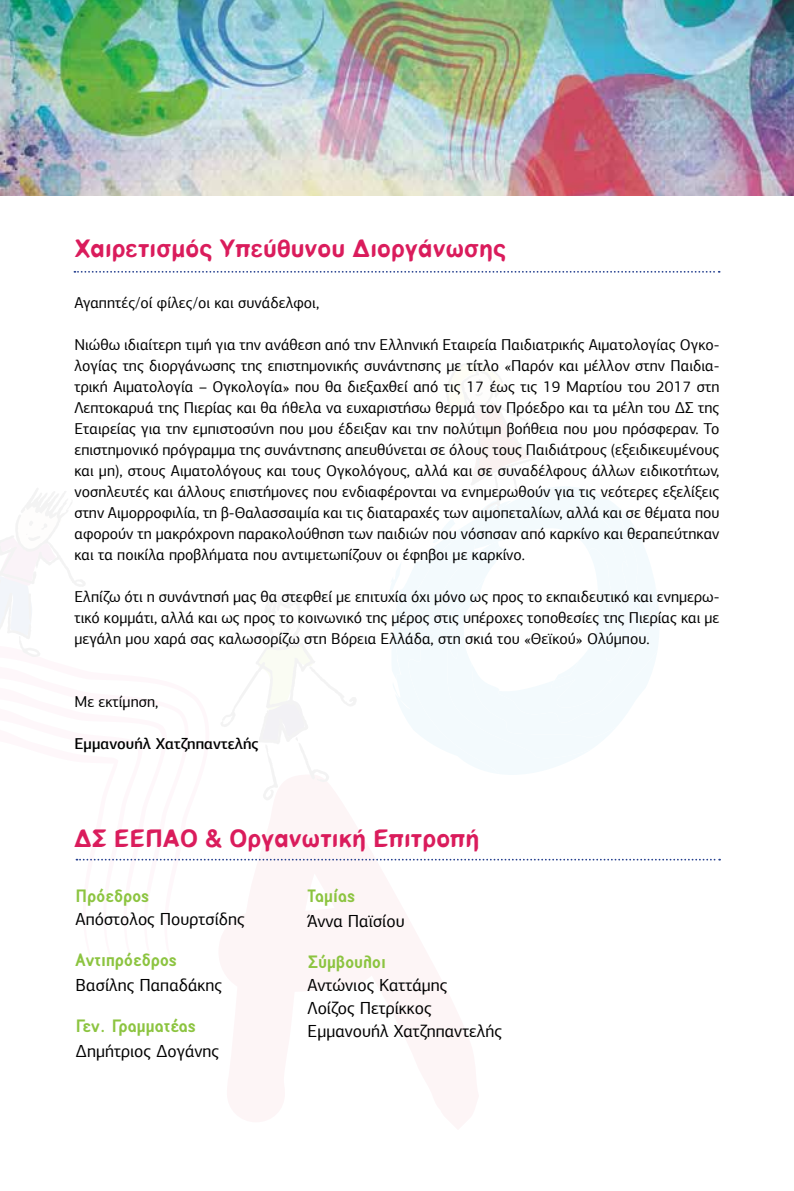
<style>
.page{position:relative;width:794px;height:1191px;background:#fff}
.page>*{position:absolute;margin:0;border:0;box-sizing:border-box;transform-origin:0 0}
.t1{font:24.5px "CF Milk";color:#da1c5c}
.t2{font:700 19.25px "PF Report";color:#8cc440}
.t3{font:17.5px/22.8px "PF Agora Sans Pro";color:#000}
.t4{font:15.75px/21px "PF Agora Sans Pro";color:#000;text-align:justify}
.t5{font:500 15.75px "PF Agora Sans Pro";color:#000}
</style>
<div class="page">
<svg style="left:74px;top:271px;width:645px;height:2px"></svg>
<svg style="left:0;top:363px;width:720px;height:498px"></svg>
<img style="left:0;top:0;width:794px;height:195px">
<h1 class="t1" style="left:74px;top:235px;width:433px">Χαιρετισμός Υπεύθυνου Διοργάνωσης</h1>
<p class="t4" style="left:74px;top:292px;width:246px">Αγαπητές/οί φίλες/οι και συνάδελφοι,</p>
<p class="t4" style="left:74px;top:334px;width:646px">Νιώθω ιδιαίτερη τιμή για την ανάθεση από την Ελληνική Εταιρεία Παιδιατρικής Αιματολογίας Ογκο&shy;λογίας της διοργάνωσης της επιστημονικής συνάντησης με τίτλο «Παρόν και μέλλον στην Παιδια&shy;τρική Αιματολογία – Ογκολογία» που θα διεξαχθεί από τις 17 έως τις 19 Μαρτίου του 2017 στη Λεπτοκαρυά της Πιερίας και θα ήθελα να ευχαριστήσω θερμά τον Πρόεδρο και τα μέλη του ΔΣ της Εταιρείας για την εμπιστοσύνη που μου έδειξαν και την πολύτιμη βοήθεια που μου πρόσφεραν. Το επιστημονικό πρόγραμμα της συνάντησης απευθύνεται σε όλους τους Παιδιάτρους (εξειδικευμένους και μη), στους Αιματολόγους και τους Ογκολόγους, αλλά και σε συναδέλφους άλλων ειδικοτήτων, νοσηλευτές και άλλους επιστήμονες που ενδιαφέρονται να ενημερωθούν για τις νεότερες εξελίξεις στην Αιμορροφιλία, τη β-Θαλασσαιμία και τις διαταραχές των αιμοπεταλίων, αλλά και σε θέματα που αφορούν τη μακρόχρονη παρακολούθηση των παιδιών που νόσησαν από καρκίνο και θεραπεύτηκαν και τα ποικίλα προβλήματα που αντιμετωπίζουν οι έφηβοι με καρκίνο.</p>
<p class="t4" style="left:74px;top:586px;width:646px">Ελπίζω ότι η συνάντησή μας θα στεφθεί με επιτυχία όχι μόνο ως προς το εκπαιδευτικό και ενημερω&shy;τικό κομμάτι, αλλά και ως προς το κοινωνικό της μέρος στις υπέροχες τοποθεσίες της Πιερίας και με μεγάλη μου χαρά σας καλωσορίζω στη Βόρεια Ελλάδα, στη σκιά του «Θεϊκού» Ολύμπου.</p>
<p class="t4" style="left:74px;top:691px;width:86px">Με εκτίμηση,</p>
<p class="t5" style="left:74px;top:734px;width:186px">Εμμανουήλ Χατζηπαντελής</p>
<h1 class="t1" style="left:74px;top:825px;width:407px">ΔΣ ΕΕΠΑΟ &amp; Οργανωτική Επιτροπή</h1>
<p class="t2" style="left:76px;top:886px;width:75px">Πρόεδρος</p>
<p class="t3" style="left:76px;top:907px;width:171px">Απόστολος Πουρτσίδης</p>
<p class="t2" style="left:76px;top:949px;width:103px">Αντιπρόεδρος</p>
<p class="t3" style="left:76px;top:973px;width:148px">Βασίλης Παπαδάκης</p>
<p class="t2" style="left:76px;top:1016px;width:122px">Γεν. Γραμματέας</p>
<p class="t3" style="left:76px;top:1040px;width:145px">Δημήτριος Δογάνης</p>
<p class="t2" style="left:307px;top:886px;width:49px">Ταμίας</p>
<p class="t3" style="left:307px;top:910px;width:99px">Άννα Παϊσίου</p>
<p class="t2" style="left:307px;top:952px;width:80px">Σύμβουλοι</p>
<p class="t3" style="left:307px;top:973px;width:196px">Αντώνιος Καττάμης<br>Λοίζος Πετρίκκος<br>Εμμανουήλ Χατζηπαντελής</p>
</div>
